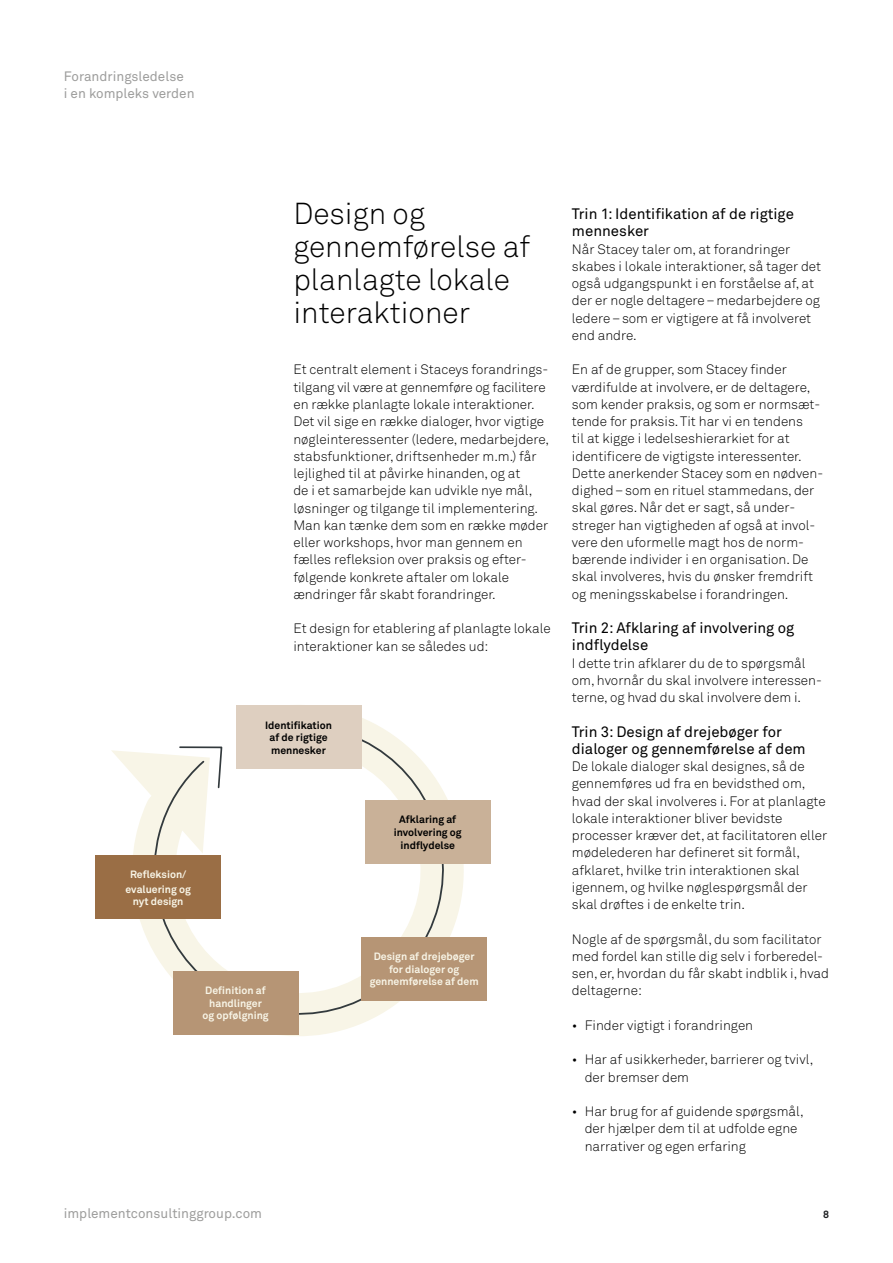
<style>
.page{position:relative;width:893px;height:1263px;background:#fff}
.page>*{position:absolute;margin:0;border:0;box-sizing:border-box;transform-origin:0 0}
.t1{font:30px/33px "Akkurat Light Pro";color:#000}
.t2{font:15px/17.2px "Akkurat Pro";color:#000}
.t3{font:13.5px/17.2px "Akkurat Light Pro";color:#000}
.t4{font:13.5px/17.2px "Akkurat Pro";color:#9d9d9c}
.t5{font:700 10.5px/12.8px "Akkurat Pro";color:#f8f5e7;text-align:center}
.t6{font:700 10.5px/12.8px "Akkurat Pro";color:#000;text-align:center}
.t7{font:700 10.5px "Akkurat Pro";color:#1f2023}
</style>
<div class="page">
<svg style="left:111px;top:705px;width:358px;height:331px"></svg>
<svg style="left:139px;top:728px;width:319px;height:301px"></svg>
<svg style="left:178px;top:745px;width:45px;height:44px"></svg>
<div style="left:236px;top:705px;width:125px;height:64px;background:#decfc0"></div>
<div style="left:365px;top:800px;width:126px;height:64px;background:#c9b198"></div>
<div style="left:95px;top:855px;width:126px;height:64px;background:#9a6e45"></div>
<div style="left:361px;top:936px;width:126px;height:64px;background:#b69575"></div>
<div style="left:173px;top:971px;width:125px;height:63px;background:#b69575"></div>
<p class="t4" style="left:64px;top:68px;width:132px">Forandringsledelse<br>i en kompleks verden</p>
<h1 class="t1" style="left:293px;top:198px;width:238px">Design og gennemførelse af planlagte lokale interaktioner</h1>
<p class="t3" style="left:293px;top:361px;width:257px">Et centralt element i Staceys forandrings&shy;tilgang vil være at gennemføre og facilitere en række planlagte lokale interaktioner.<br>Det vil sige en række dialoger, hvor vigtige nøgleinteressenter (ledere, medarbejdere, stabsfunktioner, driftsenheder m.m.) får lejlighed til at påvirke hinanden, og at<br>de i et samarbejde kan udvikle nye mål, løsninger og tilgange til implementering.<br>Man kan tænke dem som en række møder eller workshops, hvor man gennem en fælles refleksion over praksis og efter&shy;følgende konkrete aftaler om lokale ændringer får skabt forandringer.</p>
<p class="t3" style="left:293px;top:620px;width:259px">Et design for etablering af planlagte lokale interaktioner kan se således ud:</p>
<p class="t6" style="left:265px;top:719px;width:68px">Identifikation af de rigtige mennesker</p>
<p class="t5" style="left:125px;top:867px;width:67px;line-height:14.9px">Refleksion/ evaluering og</p>
<p class="t5" style="left:133px;top:895px;width:52px">nyt design</p>
<p class="t5" style="left:202px;top:984px;width:68px">Definition af handlinger og opfølgning</p>
<p class="t6" style="left:394px;top:813px;width:69px">Afklaring af involvering og indflydelse</p>
<p class="t5" style="left:370px;top:950px;width:110px">Design af drejebøger for dialoger og gennemførelse af dem</p>
<p class="t2" style="left:572px;top:206px;width:223px">Trin 1: Identifikation af de rigtige mennesker</p>
<p class="t3" style="left:572px;top:240px;width:251px">Når Stacey taler om, at forandringer skabes i lokale interaktioner, så tager det også udgangspunkt i en forståelse af, at der er nogle deltagere–medarbejdere og ledere–som er vigtigere at få involveret end andre.</p>
<p class="t3" style="left:572px;top:361px;width:253px">En af de grupper, som Stacey finder værdifulde at involvere, er de deltagere, som kender praksis, og som er normsæt&shy;tende for praksis. Tit har vi en tendens<br>til at kigge i ledelseshierarkiet for at identificere de vigtigste interessenter.<br>Dette anerkender Stacey som en nødven&shy;dighed–som en rituel stammedans, der skal gøres. Når det er sagt, så under&shy;streger han vigtigheden af også at invol&shy;vere den uformelle magt hos de norm&shy;bærende individer i en organisation. De skal involveres, hvis du ønsker fremdrift og meningsskabelse i forandringen.</p>
<p class="t2" style="left:572px;top:620px;width:224px">Trin 2: Afklaring af involvering og indflydelse</p>
<p class="t3" style="left:572px;top:654px;width:252px">I dette trin afklarer du de to spørgsmål om, hvornår du skal involvere interessen&shy;terne, og hvad du skal involvere dem i.</p>
<p class="t2" style="left:572px;top:723px;width:235px">Trin 3: Design af drejebøger for dialoger og gennemførelse af dem</p>
<p class="t3" style="left:572px;top:758px;width:257px">De lokale dialoger skal designes, så de gennemføres ud fra en bevidsthed om, hvad der skal involveres i. For at planlagte lokale interaktioner bliver bevidste processer kræver det, at facilitatoren eller mødelederen har defineret sit formål, afklaret, hvilke trin interaktionen skal igennem, og hvilke nøglespørgsmål der skal drøftes i de enkelte trin.</p>
<p class="t3" style="left:572px;top:930px;width:259px">Nogle af de spørgsmål, du som facilitator med fordel kan stille dig selv i forberedel&shy;sen, er, hvordan du får skabt indblik i, hvad deltagerne:</p>
<p class="t3" style="left:572px;top:1017px;width:183px">• Finder vigtigt i forandringen</p>
<p class="t3" style="left:585px;top:1051px;width:230px;text-indent:-13px">• Har af usikkerheder, barrierer og tvivl, der bremser dem</p>
<p class="t3" style="left:585px;top:1103px;width:221px;text-indent:-13px">• Har brug for af guidende spørgsmål, der hjælper dem til at udfolde egne narrativer og egen erfaring</p>
<p class="t4" style="left:64px;top:1205px;width:200px">implementconsultinggroup.com</p>
<p class="t7" style="left:823px;top:1208px;width:7px">8</p>
</div>
